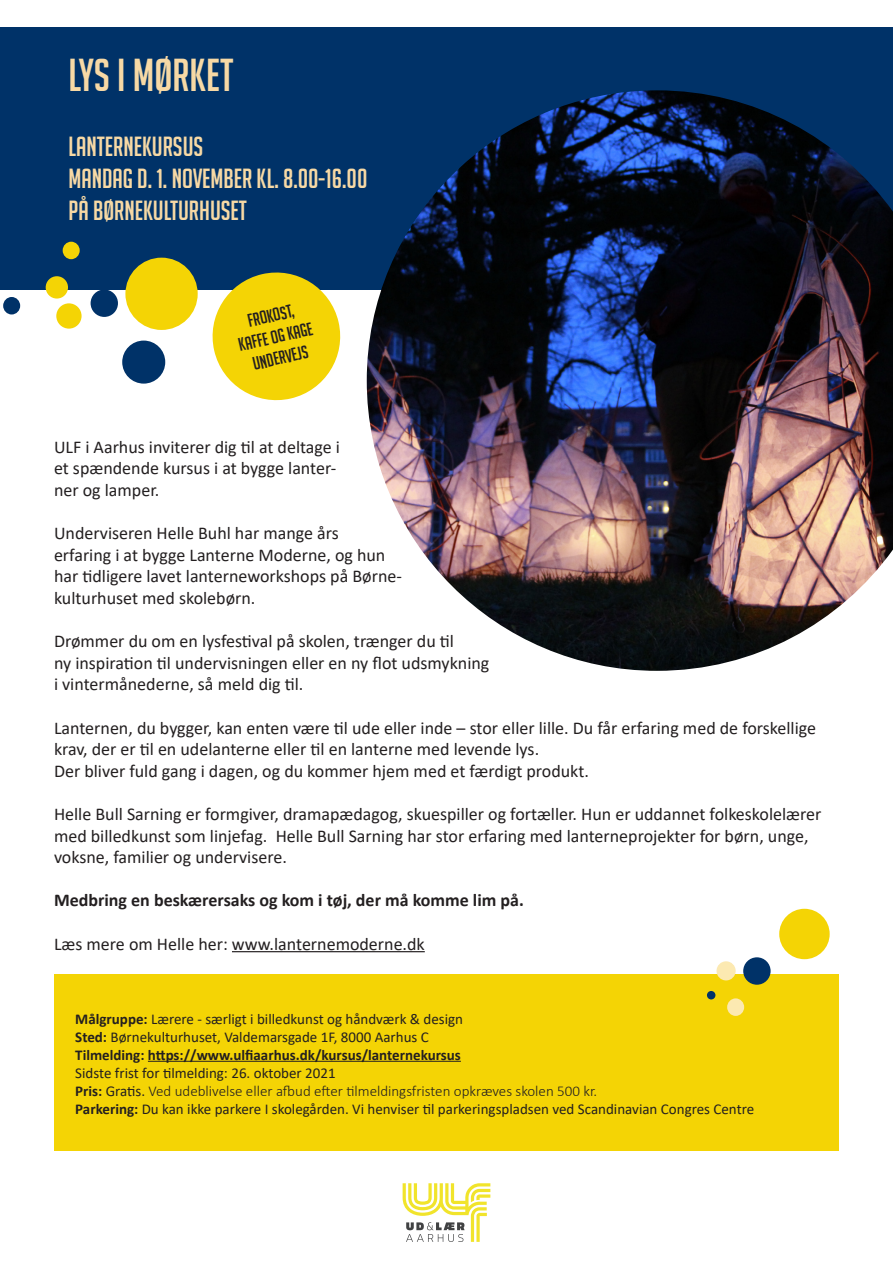
<style>
.page{position:relative;width:893px;height:1263px;background:#fff}
.page>*{position:absolute;margin:0;border:0;box-sizing:border-box;transform-origin:0 0}
.t1{font:45px "Big Noodle Titling";color:#f7d9a5}
.t2{font:27px "Big Noodle Titling";color:#f7d9a5}
.t3{font:18px/21.6px "Calibri";color:#231f20}
.t4{font:700 18px "Calibri";color:#231f20}
.t5{font:18px "Big Noodle Titling";color:#231f20}
.brødtxt{font:15px "Calibri";color:#231f20}
.brødtxt-2{font:700 15px/18px "Calibri";color:#231f20}
.brødtxt-3{font:300 15px "Calibri";color:#231f20}
.s1{font-weight:700}
.s2{font-weight:400}
</style>
<div class="page">
<hr style="left:232px;top:951px;width:193px;height:1px;background:#231f20">
<div style="left:54px;top:975px;width:785px;height:176px;background:#f4d405"></div>
<hr style="left:148px;top:1061px;width:313px;height:1px;background:#231f20">
<div style="left:0;top:27px;width:893px;height:262px;background:#003268"></div>
<svg style="left:403px;top:1183px;width:87px;height:59px"></svg>
<svg style="left:206px;top:272px;width:140px;height:129px"></svg>
<div style="left:125px;top:258px;width:73px;height:72px;background:#f4d405;border-radius:50%"></div>
<div style="left:122px;top:341px;width:43px;height:43px;background:#003268;border-radius:50%"></div>
<div style="left:91px;top:290px;width:27px;height:27px;background:#003268;border-radius:50%"></div>
<div style="left:46px;top:276px;width:22px;height:23px;background:#f4d405;border-radius:50%"></div>
<div style="left:56px;top:303px;width:26px;height:26px;background:#f4d405;border-radius:50%"></div>
<div style="left:63px;top:242px;width:17px;height:17px;background:#f4d405;border-radius:50%"></div>
<div style="left:3px;top:297px;width:17px;height:17px;background:#003268;border-radius:50%"></div>
<img style="left:367px;top:90px;width:526px;height:581px">
<div style="left:743px;top:957px;width:28px;height:28px;background:#003268;border-radius:50%"></div>
<div style="left:716px;top:961px;width:20px;height:19px;background:#fce9b1;border-radius:50%"></div>
<div style="left:727px;top:998px;width:17px;height:18px;background:#fce9b1;border-radius:50%"></div>
<div style="left:707px;top:991px;width:8px;height:8px;background:#003268;border-radius:50%"></div>
<div style="left:779px;top:909px;width:51px;height:50px;background:#f4d405;border-radius:50%"></div>
<p class="t1" style="left:69px;top:51px;width:167px">LYS I MØRKET</p>
<p class="t2" style="left:69px;top:131px;width:136px">LANTERNEKURSUS</p>
<p class="t2" style="left:69px;top:164px;width:300px">MANDAG D. 1. NOVEMBER KL. 8.00-16.00</p>
<p class="t2" style="left:69px;top:196px;width:180px">PÅ BØRNEKULTURHUSET</p>
<p class="t5" style="left:246px;top:311px;width:48px;rotate:-13deg">FROKOST,</p>
<p class="t5" style="left:237px;top:336px;width:77px;rotate:-13deg">KAFFE OG KAGE</p>
<p class="t5" style="left:251px;top:354px;width:58px;rotate:-13deg">UNDERVEJS</p>
<p class="t3" style="left:54px;top:436px;width:288px">ULF i Aarhus inviterer dig til at deltage i et spændende kursus i at bygge lanter&shy;ner og lamper.</p>
<p class="t3" style="left:54px;top:522px;width:349px">Underviseren Helle Buhl har mange års<br>erfaring i at bygge Lanterne Moderne, og hun har tidligere lavet lanterneworkshops på Børne&shy;kulturhuset med skolebørn.</p>
<p class="t3" style="left:54px;top:630px;width:437px">Drømmer du om en lysfestival på skolen, trænger du til<br>ny inspiration til undervisningen eller en ny flot udsmykning i vintermånederne, så meld dig til.</p>
<p class="t3" style="left:54px;top:716px;width:764px">Lanternen, du bygger, kan enten være til ude eller inde – stor eller lille. Du får erfaring med de forskellige krav, der er til en udelanterne eller til en lanterne med levende lys.</p>
<p class="t3" style="left:54px;top:760px;width:536px">Der bliver fuld gang i dagen, og du kommer hjem med et færdigt produkt.</p>
<p class="t3" style="left:54px;top:803px;width:769px">Helle Bull Sarning er formgiver, dramapædagog, skuespiller og fortæller. Hun er uddannet folkeskolelærer med billedkunst som linjefag. Helle Bull Sarning har stor erfaring med lanterneprojekter for børn, unge, voksne, familier og undervisere.</p>
<p class="t4" style="left:54px;top:888px;width:471px">Medbring en beskærersaks og kom i tøj, der må komme lim på.</p>
<p class="t3" style="left:54px;top:932px;width:372px">Læs mere om Helle her: www.lanternemoderne.dk</p>
<p class="brødtxt" style="left:75px;top:1008px;width:389px"><span class="s1">Målgruppe:</span> Lærere - særligt i billedkunst og håndværk &amp; design</p>
<p class="brødtxt" style="left:75px;top:1026px;width:355px"><span class="s1">Sted:</span> Børnekulturhuset, Valdemarsgade 1F, 8000 Aarhus C</p>
<p class="brødtxt-2" style="left:75px;top:1045px;width:387px">Tilmelding: https://www.ulfiaarhus.dk/kursus/lanternekursus<br><span class="s2">Sidste frist for tilmelding: 26. oktober 2021</span></p>
<p class="brødtxt-3" style="left:75px;top:1081px;width:523px"><span class="s1">Pris:</span> <span class="s2">Gratis.</span> Ved udeblivelse eller afbud efter tilmeldingsfristen opkræves skolen 500 kr.</p>
<p class="brødtxt" style="left:75px;top:1098px;width:680px"><span class="s1">Parkering:</span> Du kan ikke parkere I skolegården. Vi henviser til parkeringspladsen ved Scandinavian Congres Centre</p>
</div>
